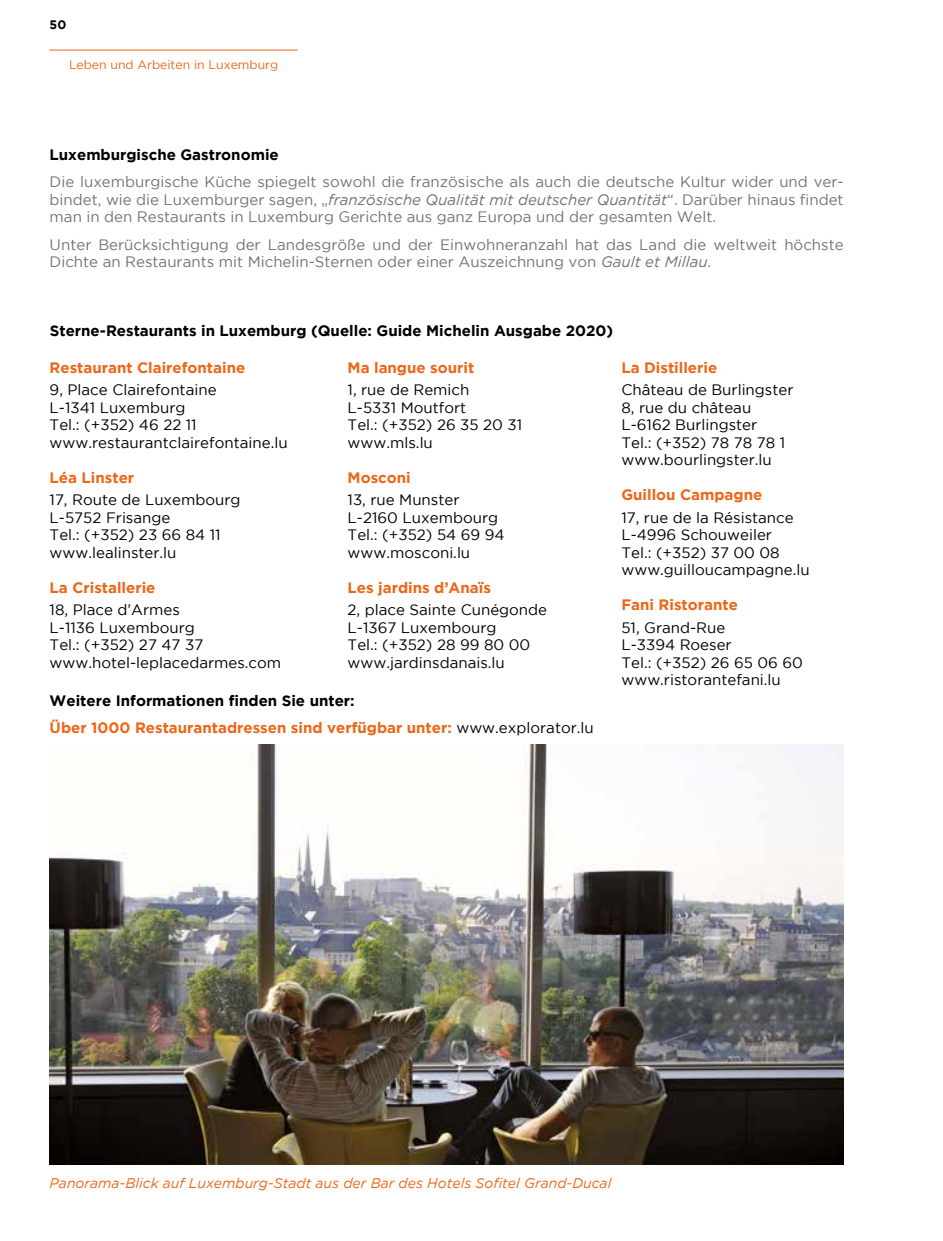
<style>
.page{position:relative;width:943px;height:1241px;background:#fff}
.page>*{position:absolute;margin:0;border:0;box-sizing:border-box;transform-origin:0 0}
.t1{font:15.05px/17.5px "Gotham";color:#000}
.t2{font:15.05px/17.5px "Gotham";color:#747373;text-align:justify}
.t3{font:700 15.05px/27.5px "Gotham";color:#ec671a}
.t4{font:700 15.05px "Gotham";color:#000}
.t5{font:italic 14px "Gotham";color:#ec671a}
.t6{font:12.25px "Gotham";color:#ec671a}
.t7{font:700 12.25px "Gotham";color:#000}
.s1{font-style:italic}
.s2{color:#000}
.s3{font-weight:400;color:#000}
</style>
<div class="page">
<hr style="left:50px;top:50px;width:248px;height:1px;background:#ec671a">
<img style="left:50px;top:744px;width:793px;height:420px">
<p class="t7" style="left:50px;top:18px;width:18px">50</p>
<p class="t6" style="left:69px;top:57px;width:211px">Leben und Arbeiten in Luxemburg</p>
<p class="t4" style="left:50px;top:146px;width:231px">Luxemburgische Gastronomie</p>
<p class="t2" style="left:50px;top:173px;width:795px">Die luxemburgische Küche spiegelt sowohl die französische als auch die deutsche Kultur wider und ver&shy;bindet, wie die Luxemburger sagen, „<span class="s1">französische Qualität mit deutscher Quantität</span>“. Darüber hinaus findet man in den Restaurants in Luxemburg Gerichte aus ganz Europa und der gesamten Welt.</p>
<p class="t2" style="left:50px;top:235px;width:795px">Unter Berücksichtigung der Landesgröße und der Einwohneranzahl hat das Land die weltweit höchste<br>Dichte an Restaurants mit Michelin-Sternen oder einer Auszeichnung von <span class="s1">Gault et Millau</span>.</p>
<p class="t4" style="left:50px;top:321px;width:565px">Sterne-Restaurants in Luxemburg (Quelle: Guide Michelin Ausgabe 2020)</p>
<p class="t3" style="left:347px;top:353px;width:128px">Ma langue sourit</p>
<p class="t1" style="left:347px;top:381px;width:176px">1, rue de Remich<br>L-5331 Moutfort<br>Tel.: (+352) 26 35 20 31 www.mls.lu</p>
<p class="t3" style="left:347px;top:463px;width:65px">Mosconi</p>
<p class="t1" style="left:347px;top:491px;width:158px">13, rue Munster<br>L-2160 Luxembourg<br>Tel.: (+352) 54 69 94 www.mosconi.lu</p>
<p class="t3" style="left:347px;top:573px;width:145px">Les jardins d’Anaïs</p>
<p class="t1" style="left:347px;top:601px;width:201px">2, place Sainte Cunégonde<br>L-1367 Luxembourg<br>Tel.: (+352) 28 99 80 00 www.jardinsdanais.lu</p>
<p class="t3" style="left:50px;top:353px;width:197px">Restaurant Clairefontaine</p>
<p class="t1" style="left:50px;top:381px;width:239px">9, Place Clairefontaine<br>L-1341 Luxemburg<br>Tel.: (+352) 46 22 11 www.restaurantclairefontaine.lu</p>
<p class="t3" style="left:50px;top:463px;width:86px">Léa Linster</p>
<p class="t1" style="left:50px;top:491px;width:192px">17, Route de Luxembourg<br>L-5752 Frisange<br>Tel.: (+352) 23 66 84 11 www.lealinster.lu</p>
<p class="t3" style="left:50px;top:573px;width:107px">La Cristallerie</p>
<p class="t1" style="left:50px;top:601px;width:233px">18, Place d’Armes<br>L-1136 Luxembourg<br>Tel.: (+352) 27 47 37 www.hotel-leplacedarmes.com</p>
<p class="t3" style="left:50px;top:686px;width:545px"><span class="s2">Weitere Informationen finden Sie unter:<br></span>Über 1000 Restaurantadressen sind verfügbar unter: <span class="s3">www.explorator.lu</span></p>
<p class="t3" style="left:621px;top:353px;width:97px">La Distillerie</p>
<p class="t1" style="left:621px;top:381px;width:173px">Château de Burlingster<br>8, rue du château<br>L-6162 Burlingster<br>Tel.: (+352) 78 78 78 1 www.bourlingster.lu</p>
<p class="t3" style="left:621px;top:481px;width:142px">Guillou Campagne</p>
<p class="t1" style="left:621px;top:508px;width:190px">17, rue de la Résistance<br>L-4996 Schouweiler<br>Tel.: (+352) 37 00 08 www.guilloucampagne.lu</p>
<p class="t3" style="left:621px;top:591px;width:118px">Fani Ristorante</p>
<p class="t1" style="left:621px;top:618px;width:183px">51, Grand-Rue<br>L-3394 Roeser<br>Tel.: (+352) 26 65 06 60 www.ristorantefani.lu</p>
<p class="t5" style="left:50px;top:1174px;width:563px">Panorama-Blick auf Luxemburg-Stadt aus der Bar des Hotels Sofitel Grand-Ducal</p>
</div>
